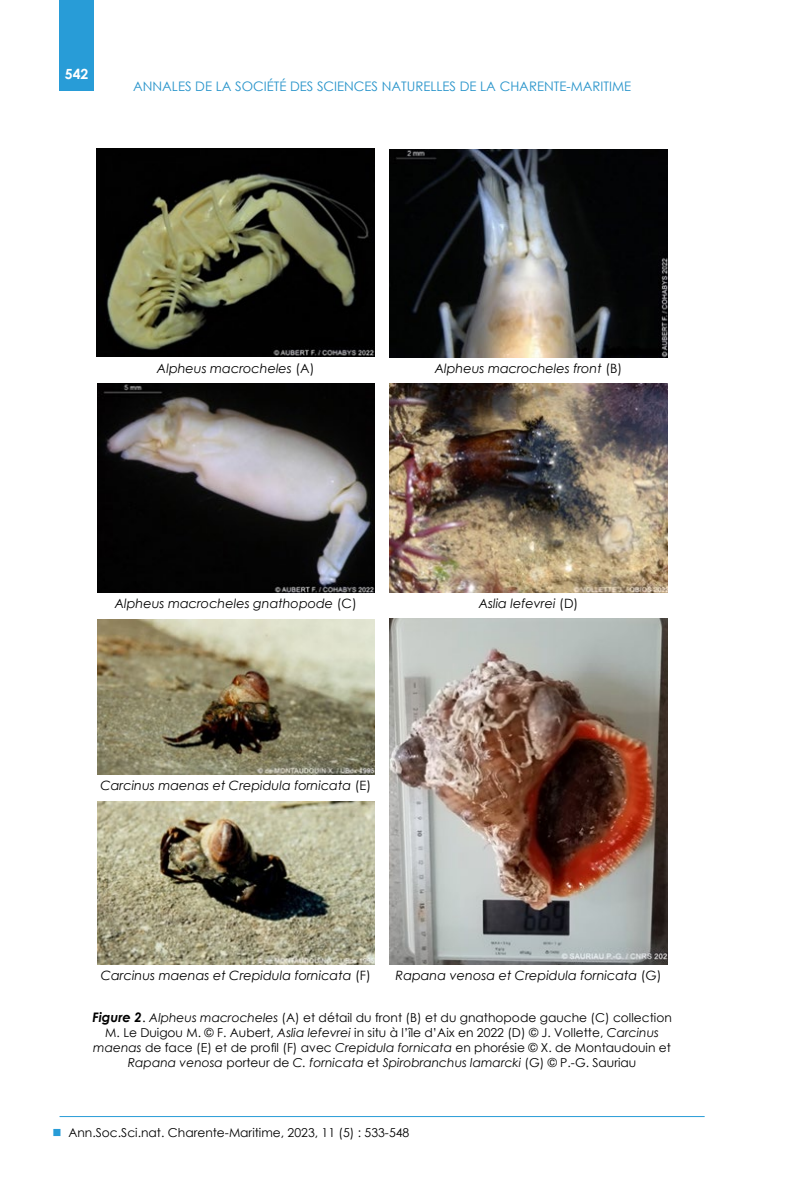
<style>
.page{position:relative;width:794px;height:1191px;background:#fff}
.page>*{position:absolute;margin:0;border:0;box-sizing:border-box;transform-origin:0 0}
.t1{font:700 14px "Century Gothic";color:#fff}
.t2{font:13.12px "Century Gothic";color:#2693ca}
.t3{font:italic 12.78px "Century Gothic";color:#000}
.t4{font:12.25px/14.7px "Century Gothic";color:#000;text-align:center}
.s1{font-style:normal}
.s2{font-weight:700;font-style:italic;font-size:13.12px}
.s3{font-size:13.12px}
.s4{font-style:italic}
.s5{color:#289cd7}
</style>
<div class="page">
<div style="left:60px;top:0;width:34px;height:90px;background:#289cd7"></div>
<hr style="left:60px;top:1116px;width:644px;height:1px;background:#289cd7">
<img style="left:97px;top:149px;width:278px;height:208px">
<img style="left:390px;top:149px;width:277px;height:208px">
<img style="left:97px;top:384px;width:278px;height:208px">
<img style="left:390px;top:384px;width:277px;height:208px">
<img style="left:97px;top:619px;width:278px;height:155px">
<img style="left:97px;top:801px;width:278px;height:163px">
<img style="left:390px;top:619px;width:277px;height:345px">
<p class="t1" style="left:65px;top:63px;width:25px">542</p>
<p class="t2" style="left:133px;top:77px;width:499px">ANNALES DE LA SOCIÉTÉ DES SCIENCES NATURELLES DE LA CHARENTE-MARITIME</p>
<p class="t3" style="left:157px;top:359px;width:159px">Alpheus macrocheles <span class="s1">(A)</span></p>
<p class="t3" style="left:435px;top:359px;width:189px">Alpheus macrocheles front <span class="s1">(B)</span></p>
<p class="t3" style="left:115px;top:594px;width:243px">Alpheus macrocheles gnathopode <span class="s1">(C)</span></p>
<p class="t3" style="left:479px;top:594px;width:101px">Aslia lefevrei <span class="s1">(D)</span></p>
<p class="t3" style="left:100px;top:776px;width:272px">Carcinus maenas et Crepidula fornicata <span class="s1">(E)</span></p>
<p class="t3" style="left:101px;top:966px;width:271px">Carcinus maenas et Crepidula fornicata <span class="s1">(F)</span></p>
<p class="t3" style="left:395px;top:966px;width:267px">Rapana venosa et Crepidula fornicata <span class="s1">(G)</span></p>
<p class="t4" style="left:92px;top:1010px;width:581px"><span class="s2">Figure 2</span><span class="s3">.</span> <span class="s4">Alpheus macrocheles</span> (A) et détail du front (B) et du gnathopode gauche (C) collection M. Le Duigou M. © F. Aubert, <span class="s4">Aslia lefevrei</span> in situ à l’île d’Aix en 2022 (D) © J. Vollette, <span class="s4">Carcinus maenas</span> de face (E) et de profil (F) avec <span class="s4">Crepidula fornicata</span> en phorésie © X. de Montaudouin et <span class="s4">Rapana venosa</span> porteur de <span class="s4">C. fornicata</span> et <span class="s4">Spirobranchus lamarcki</span> (G) © P.-G. Sauriau</p>
<p class="t4" style="left:52px;top:1124px;width:358px"><span class="s5">■</span> Ann.Soc.Sci.nat. Charente-Maritime, 2023, 11 (5) : 533-548</p>
</div>
